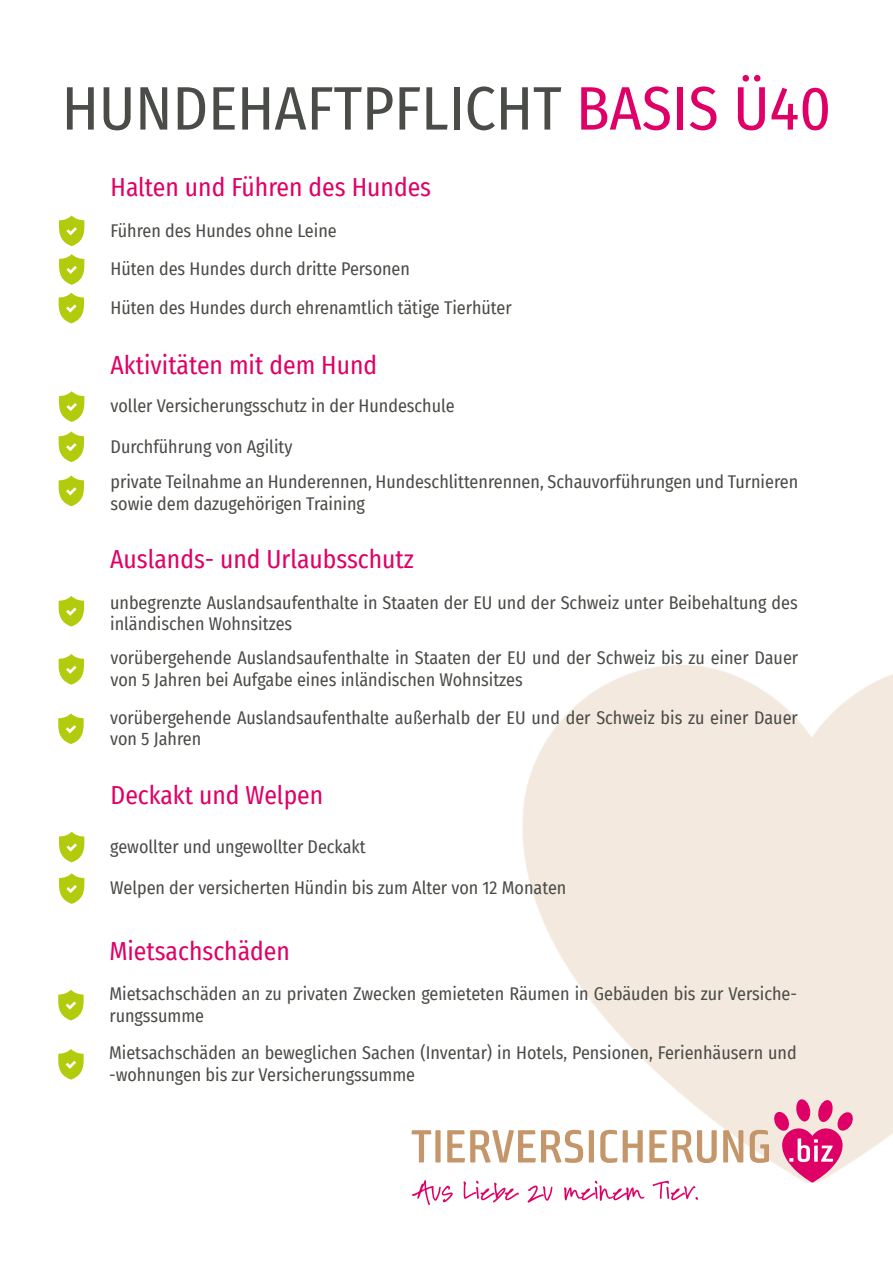
<style>
.page{position:relative;width:893px;height:1263px;background:#fff}
.page>*{position:absolute;margin:0;border:0;box-sizing:border-box;transform-origin:0 0}
.t1{font:61.5px "Fira Sans Condensed";color:#4a4c47}
.t2{font:25.5px "Fira Sans Condensed";color:#df0067}
.t3{font:18px/21.6px "Fira Sans Condensed";color:#4a4c47}
.s1{color:#df0067}
</style>
<div class="page">
<svg style="left:411px;top:1130px;width:20px;height:32px"></svg>
<div style="left:435px;top:1130px;width:6px;height:32px;background:#c49669"></div>
<svg style="left:447px;top:1130px;width:136px;height:33px"></svg>
<div style="left:589px;top:1130px;width:5px;height:32px;background:#c49669"></div>
<svg style="left:600px;top:1130px;width:17px;height:33px"></svg>
<svg style="left:623px;top:1130px;width:20px;height:32px"></svg>
<svg style="left:649px;top:1130px;width:68px;height:33px"></svg>
<svg style="left:723px;top:1130px;width:20px;height:32px"></svg>
<svg style="left:750px;top:1099px;width:104px;height:83px"></svg>
<svg style="left:412px;top:1180px;width:41px;height:25px"></svg>
<svg style="left:464px;top:1181px;width:55px;height:21px"></svg>
<svg style="left:527px;top:1185px;width:25px;height:17px"></svg>
<svg style="left:564px;top:1181px;width:80px;height:20px"></svg>
<svg style="left:653px;top:1181px;width:45px;height:19px"></svg>
<svg style="left:59px;top:215px;width:25px;height:31px"></svg>
<svg style="left:59px;top:254px;width:25px;height:31px"></svg>
<svg style="left:59px;top:293px;width:25px;height:30px"></svg>
<svg style="left:59px;top:391px;width:25px;height:31px"></svg>
<svg style="left:59px;top:431px;width:25px;height:31px"></svg>
<svg style="left:59px;top:475px;width:25px;height:31px"></svg>
<svg style="left:59px;top:596px;width:25px;height:30px"></svg>
<svg style="left:59px;top:654px;width:25px;height:31px"></svg>
<svg style="left:58px;top:713px;width:26px;height:31px"></svg>
<svg style="left:59px;top:832px;width:25px;height:30px"></svg>
<svg style="left:59px;top:873px;width:25px;height:31px"></svg>
<svg style="left:58px;top:990px;width:26px;height:30px"></svg>
<svg style="left:58px;top:1049px;width:26px;height:31px"></svg>
<h1 class="t1" style="left:62px;top:72px;width:771px">HUNDEHAFTPFLICHT <span class="s1">BASIS Ü40</span></h1>
<h2 class="t2" style="left:111px;top:172px;width:322px">Halten und Führen des Hundes</h2>
<p class="t3" style="left:111px;top:220px;width:228px">Führen des Hundes ohne Leine</p>
<p class="t3" style="left:111px;top:250px;width:403px;line-height:38.5px">Hüten des Hundes durch dritte Personen<br>Hüten des Hundes durch ehrenamtlich tätige Tierhüter</p>
<h2 class="t2" style="left:111px;top:350px;width:268px">Aktivitäten mit dem Hund</h2>
<p class="t3" style="left:111px;top:396px;width:346px">voller Versicherungsschutz in der Hundeschule</p>
<p class="t3" style="left:111px;top:429px;width:689px;line-height:35.7px">Durchführung von Agility<br>private Teilnahme an Hunderennen, Hundeschlittenrennen, Schauvorführungen und Turnieren</p>
<p class="t3" style="left:111px;top:493px;width:256px">sowie dem dazugehörigen Training</p>
<h2 class="t2" style="left:110px;top:544px;width:305px">Auslands- und Urlaubsschutz</h2>
<p class="t3" style="left:110px;top:592px;width:689px">unbegrenzte Auslandsaufenthalte in Staaten der EU und der Schweiz unter Beibehaltung des inländischen Wohnsitzes</p>
<p class="t3" style="left:111px;top:647px;width:689px">vorübergehende Auslandsaufenthalte in Staaten der EU und der Schweiz bis zu einer Dauer von 5 Jahren bei Aufgabe eines inländischen Wohnsitzes</p>
<p class="t3" style="left:110px;top:707px;width:689px">vorübergehende Auslandsaufenthalte außerhalb der EU und der Schweiz bis zu einer Dauer von 5 Jahren</p>
<h2 class="t2" style="left:111px;top:780px;width:214px">Deckakt und Welpen</h2>
<p class="t3" style="left:110px;top:836px;width:257px">gewollter und ungewollter Deckakt</p>
<p class="t3" style="left:110px;top:878px;width:458px">Welpen der versicherten Hündin bis zum Alter von 12 Monaten</p>
<h2 class="t2" style="left:109px;top:936px;width:182px">Mietsachschäden</h2>
<p class="t3" style="left:109px;top:983px;width:689px">Mietsachschäden an zu privaten Zwecken gemieteten Räumen in Gebäuden bis zur Versiche&shy;rungssumme</p>
<p class="t3" style="left:109px;top:1042px;width:689px">Mietsachschäden an beweglichen Sachen (Inventar) in Hotels, Pensionen, Ferienhäusern und -wohnungen bis zur Versicherungssumme</p>
</div>
